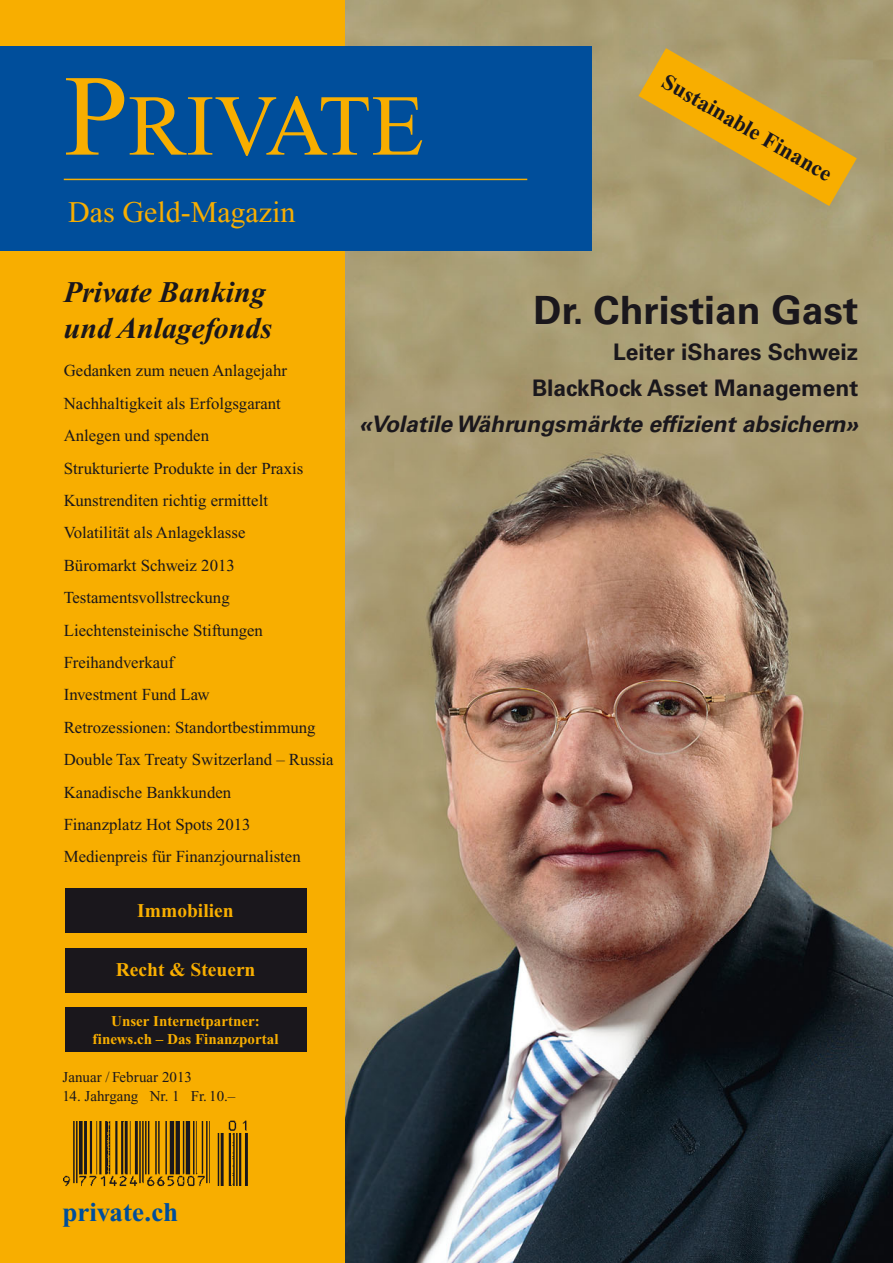
<style>
.page{position:relative;width:893px;height:1263px;background:#fff}
.page>*{position:absolute;margin:0;border:0;box-sizing:border-box;transform-origin:0 0}
.t1{font:86.7px "Times New Roman PS Std";color:#f8ae00}
.t2{font:700 39px "Univers LT Std";color:#1a171c}
.t3{font:italic 700 30px/36px "Times New Roman PS Std";color:#1a171c}
.t4{font:30px "Times New Roman PS Std";color:#f8ae00}
.t5{font:700 27px "Times New Roman PS Std";color:#004e9b}
.t6{font:700 22.8px/36px "Univers LT Std";color:#1a171c;text-align:right}
.t7{font:italic 700 22.8px "Univers LT Std";color:#1a171c}
.t8{font:700 22.5px "Times New Roman PS Std";color:#1a171c}
.t9{font:700 19.5px "Times New Roman PS Std";color:#f8ae00}
.t10{font:16.8px/32.4px "Times New Roman PS Std";color:#1a171c}
.t11{font:700 15px/17.5px "Times New Roman PS Std";color:#f8ae00;text-align:center}
.t12{font:15px "Times New Roman PS Std";color:#1a171c}
.s1{font-size:115.5px}
</style>
<div class="page">
<img style="left:345px;top:0;width:548px;height:1263px">
<div style="left:0;top:0;width:345px;height:1263px;background:#f8ae00"></div>
<div style="left:0;top:47px;width:591px;height:204px;background:#004e9b"></div>
<hr style="left:64px;top:179px;width:463px;height:1px;background:#f8ae00">
<svg style="left:638px;top:48px;width:219px;height:158px;background:#c3a24b"></svg>
<div style="left:65px;top:948px;width:241px;height:44px;background:#1a171c"></div>
<div style="left:65px;top:888px;width:241px;height:44px;background:#1a171c"></div>
<div style="left:65px;top:1007px;width:241px;height:45px;background:#1a171c"></div>
<img style="left:64px;top:1122px;width:146px;height:65px">
<img style="left:218px;top:1120px;width:30px;height:65px">
<h1 class="t1" style="left:64px;top:95px;width:362px"><span class="s1">P</span>RIVATE</h1>
<h3 class="t4" style="left:68px;top:201px;width:229px">Das Geld-Magazin</h3>
<h3 class="t8" style="left:671px;top:68px;width:194px;rotate:30deg">Sustainable Finance</h3>
<h3 class="t3" style="left:64px;top:276px;width:210px">Private Banking und Anlagefonds</h3>
<p class="t10" style="left:64px;top:356px;width:271px">Gedanken zum neuen Anlagejahr<br>Nachhaltigkeit als Erfolgsgarant<br>Anlegen und spenden<br>Strukturierte Produkte in der Praxis<br>Kunstrenditen richtig ermittelt<br>Volatilität als Anlageklasse<br>Büromarkt Schweiz 2013<br>Testamentsvollstreckung<br>Liechtensteinische Stiftungen<br>Freihandverkauf<br>Investment Fund Law<br>Retrozessionen: Standortbestimmung<br>Double Tax Treaty Switzerland – Russia<br>Kanadische Bankkunden<br>Finanzplatz Hot Spots 2013<br>Medienpreis für Finanzjournalisten</p>
<p class="t9" style="left:137px;top:898px;width:98px">Immobilien</p>
<p class="t9" style="left:116px;top:958px;width:141px">Recht &amp; Steuern</p>
<p class="t11" style="left:92px;top:1012px;width:188px">Unser Internetpartner: finews.ch – Das Finanzportal</p>
<p class="t12" style="left:63px;top:1071px;width:131px">Januar / Februar 2013</p>
<p class="t12" style="left:63px;top:1091px;width:174px">14. Jahrgang Nr. 1 Fr. 10.–</p>
<h2 class="t2" style="left:533px;top:288px;width:326px">Dr. Christian Gast</h2>
<h3 class="t6" style="left:532px;top:334px;width:328px">Leiter iShares Schweiz<br>BlackRock Asset Management</h3>
<h3 class="t7" style="left:359px;top:411px;width:501px">«Volatile Währungsmärkte effizient absichern»</h3>
<h3 class="t5" style="left:63px;top:1196px;width:117px">private.ch</h3>
</div>
